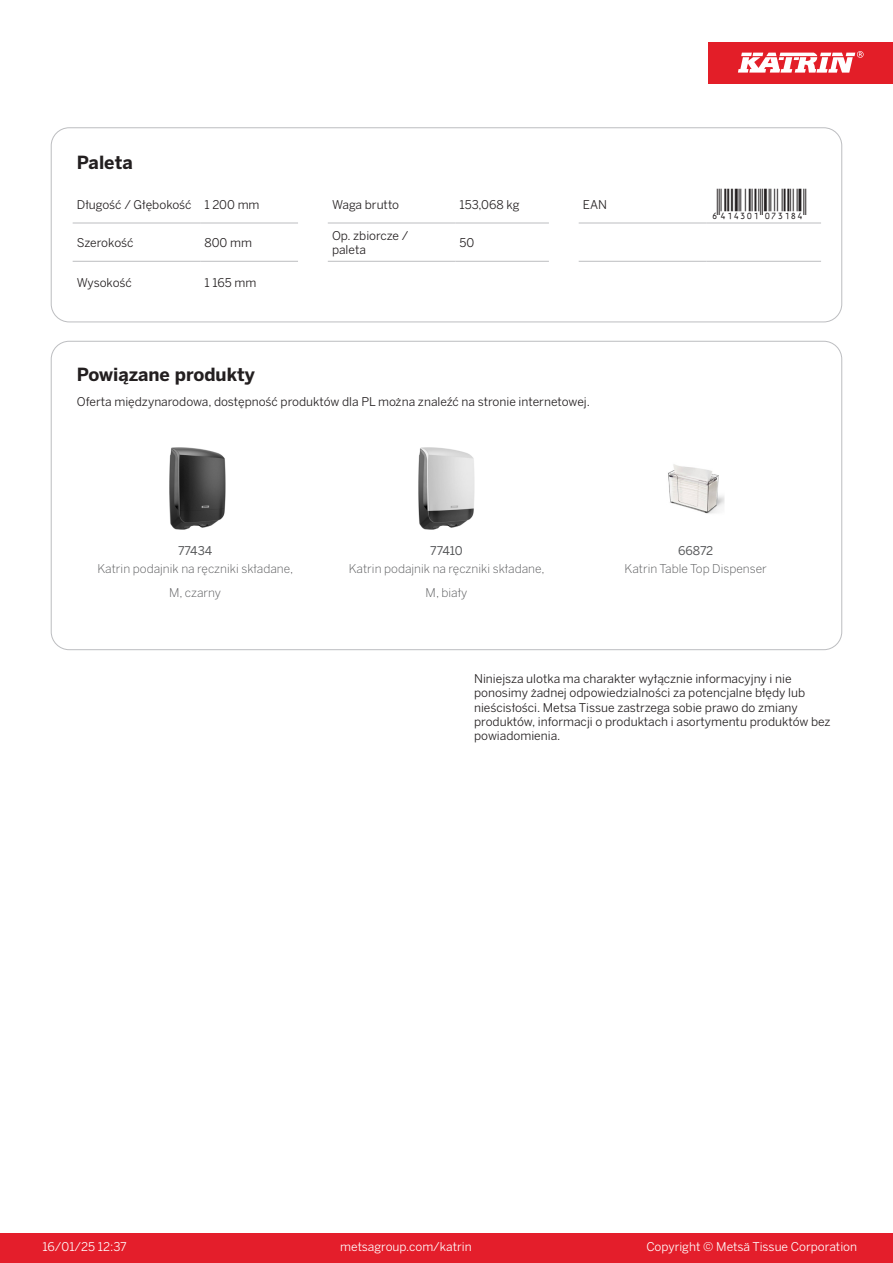
<style>
.page{position:relative;width:893px;height:1263px;background:#fff}
.page>*{position:absolute;margin:0;border:0;box-sizing:border-box;transform-origin:0 0}
.T_EAN{font:30px "Viisas EAN Matala";color:#231f20}
.T_TableHeader{font:700 18px "Benton Sans";color:#231f20}
.Disclaimer{font:12px/14.4px "Benton Sans";color:#231f20}
.T_TableBody{font:12px "Benton Sans";color:#231f20}
.T_RelatedName{font:300 12px/24px "Benton Sans";color:#57585a;text-align:center}
.t1{font:12px "Benton Sans";color:#fff}
.T_RelatedCode{font:12px "Benton Sans";color:#57585a}
</style>
<div class="page">
<div style="left:0;top:1233px;width:893px;height:30px;background:#e41e2b"></div>
<div style="left:708px;top:43px;width:185px;height:41px;background:#e31e28"></div>
<svg style="left:738px;top:51px;width:126px;height:22px"></svg>
<hr style="left:73px;top:223px;width:127px;height:1px;background:#bcbdc0">
<hr style="left:200px;top:223px;width:98px;height:1px;background:#bcbdc0">
<hr style="left:328px;top:223px;width:127px;height:1px;background:#bcbdc0">
<hr style="left:455px;top:223px;width:94px;height:1px;background:#bcbdc0">
<hr style="left:579px;top:223px;width:127px;height:1px;background:#bcbdc0">
<hr style="left:706px;top:223px;width:115px;height:1px;background:#bcbdc0">
<hr style="left:73px;top:261px;width:127px;height:1px;background:#bcbdc0">
<hr style="left:200px;top:261px;width:98px;height:1px;background:#bcbdc0">
<hr style="left:328px;top:261px;width:127px;height:1px;background:#bcbdc0">
<hr style="left:455px;top:261px;width:94px;height:1px;background:#bcbdc0">
<hr style="left:579px;top:261px;width:127px;height:1px;background:#bcbdc0">
<hr style="left:706px;top:261px;width:115px;height:1px;background:#bcbdc0">
<div style="left:51px;top:128px;width:791px;height:194px;border:1px solid #bcbdc0;border-radius:18px"></div>
<img style="left:169px;top:447px;width:57px;height:83px">
<img style="left:418px;top:447px;width:57px;height:83px">
<img style="left:668px;top:464px;width:57px;height:50px">
<p class="T_TableHeader" style="left:77px;top:151px;width:57px">Paleta</p>
<p class="T_TableBody" style="left:77px;top:197px;width:116px">Długość / Głębokość</p>
<p class="T_TableBody" style="left:204px;top:197px;width:57px">1 200 mm</p>
<p class="T_TableBody" style="left:332px;top:197px;width:69px">Waga brutto</p>
<p class="T_TableBody" style="left:460px;top:197px;width:61px">153,068 kg</p>
<p class="T_TableBody" style="left:583px;top:197px;width:26px">EAN</p>
<p class="T_EAN" style="left:710px;top:188px;width:97px">*6414301073184*</p>
<p class="T_TableBody" style="left:77px;top:235px;width:58px">Szerokość</p>
<p class="T_TableBody" style="left:204px;top:235px;width:49px">800 mm</p>
<p class="T_TableBody" style="left:332px;top:228px;width:78px">Op. zbiorcze /</p>
<p class="T_TableBody" style="left:332px;top:243px;width:35px">paleta</p>
<p class="T_TableBody" style="left:460px;top:235px;width:16px">50</p>
<p class="T_TableBody" style="left:77px;top:276px;width:56px">Wysokość</p>
<p class="T_TableBody" style="left:204px;top:276px;width:53px">1 165 mm</p>
<p class="T_TableHeader" style="left:77px;top:363px;width:179px">Powiązane produkty</p>
<p class="T_TableBody" style="left:77px;top:395px;width:515px">Oferta międzynarodowa, dostępność produktów dla PL można znaleźć na stronie internetowej.</p>
<p class="T_RelatedCode" style="left:178px;top:543px;width:36px">77434</p>
<p class="T_RelatedCode" style="left:430px;top:543px;width:34px">77410</p>
<p class="T_RelatedCode" style="left:678px;top:543px;width:37px">66872</p>
<p class="T_RelatedName" style="left:97px;top:557px;width:197px">Katrin podajnik na ręczniki składane,<br>M, czarny</p>
<p class="T_RelatedName" style="left:349px;top:557px;width:197px">Katrin podajnik na ręczniki składane,<br>M, biały</p>
<p class="T_RelatedName" style="left:625px;top:557px;width:144px">Katrin Table Top Dispenser</p>
<p class="Disclaimer" style="left:474px;top:671px;width:358px">Niniejsza ulotka ma charakter wyłącznie informacyjny i nie ponosimy żadnej odpowiedzialności za potencjalne błędy lub nieścisłości. Metsa Tissue zastrzega sobie prawo do zmiany produktów, informacji o produktach i asortymentu produktów bez powiadomienia.</p>
<p class="t1" style="left:43px;top:1239px;width:86px">16/01/25 12:37</p>
<p class="t1" style="left:340px;top:1239px;width:133px">metsagroup.com/katrin</p>
<p class="t1" style="left:646px;top:1239px;width:212px">Copyright © Metsä Tissue Corporation</p>
</div>
